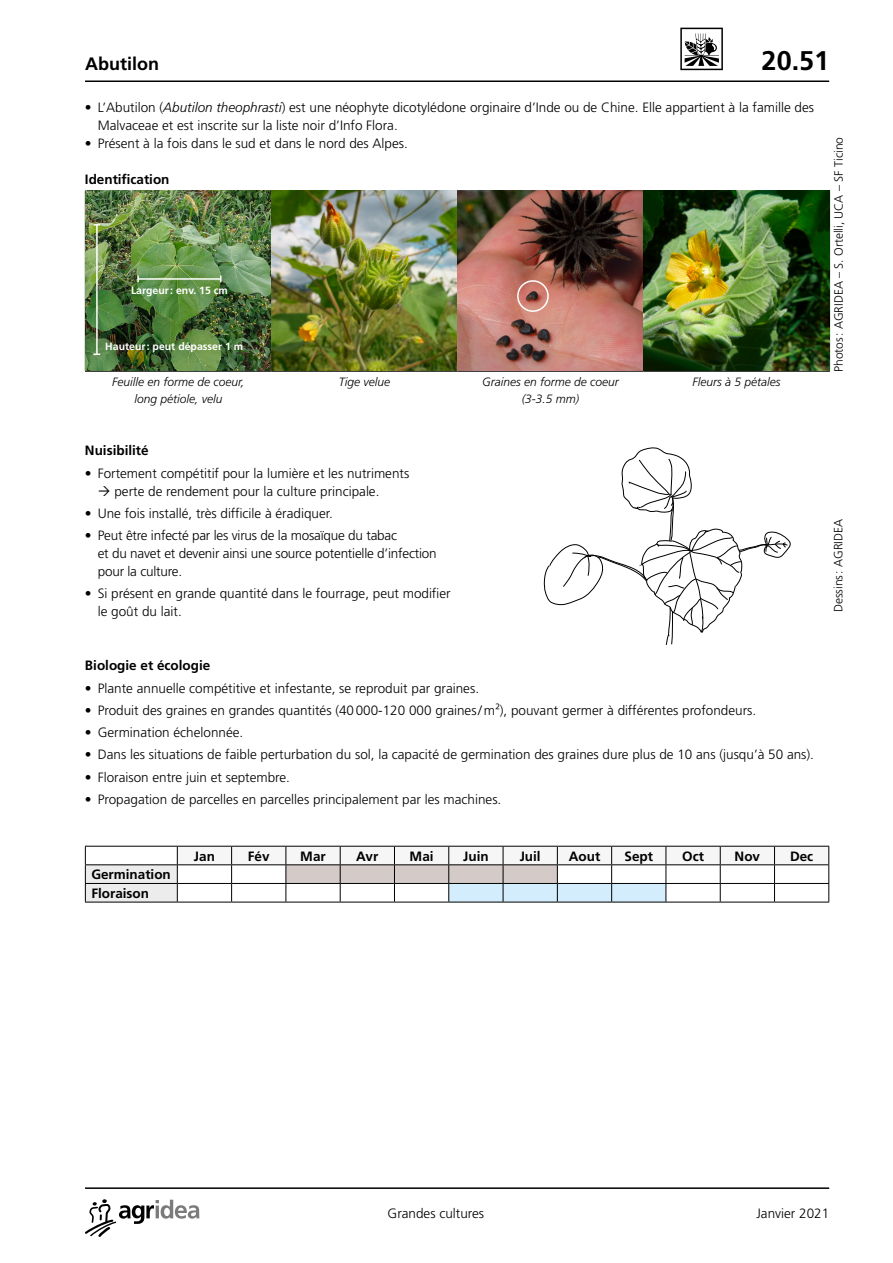
<style>
.page{position:relative;width:893px;height:1263px;background:#fff}
.page>*{position:absolute;margin:0;border:0;box-sizing:border-box;transform-origin:0 0}
.t1{font:700 27px "Frutiger LT Pro";color:#000}
.t2{font:700 18px "Frutiger LT Pro";color:#000}
.t3{font:300 13.5px/18px "Frutiger LT Pro";color:#000}
.t4{font:700 13.5px/18.6px "Frutiger LT Pro";color:#000}
.t5{font:italic 300 12px/16.5px "Frutiger LT Pro";color:#000;text-align:center}
.t6{font:300 12px "Frutiger LT Pro";color:#000}
.t7{font:700 10.5px "Frutiger";color:#fff}
.s1{font-weight:700}
.s2{font-style:italic}
</style>
<div class="page">
<svg style="left:85px;top:1199px;width:114px;height:38px"></svg>
<hr style="left:85px;top:1187px;width:744px;height:2px;background:#000">
<hr style="left:85px;top:80px;width:744px;height:2px;background:#000">
<svg style="left:680px;top:28px;width:43px;height:42px"></svg>
<hr style="left:85px;top:190px;width:186px;height:1px;background:#000">
<hr style="left:85px;top:191px;width:1px;height:180px;background:#000">
<hr style="left:271px;top:190px;width:186px;height:1px;background:#000">
<hr style="left:457px;top:190px;width:186px;height:1px;background:#000">
<hr style="left:643px;top:190px;width:187px;height:1px;background:#000">
<hr style="left:829px;top:191px;width:1px;height:180px;background:#000">
<hr style="left:85px;top:371px;width:186px;height:1px;background:#000">
<hr style="left:271px;top:371px;width:186px;height:1px;background:#000">
<hr style="left:457px;top:371px;width:186px;height:1px;background:#000">
<hr style="left:643px;top:371px;width:187px;height:1px;background:#000">
<img style="left:86px;top:191px;width:743px;height:180px">
<hr style="left:85px;top:902px;width:92px;height:1px;background:#000">
<hr style="left:177px;top:902px;width:55px;height:1px;background:#000">
<hr style="left:232px;top:902px;width:54px;height:1px;background:#000">
<hr style="left:286px;top:902px;width:54px;height:1px;background:#000">
<hr style="left:340px;top:902px;width:54px;height:1px;background:#000">
<hr style="left:394px;top:902px;width:55px;height:1px;background:#000">
<hr style="left:449px;top:902px;width:54px;height:1px;background:#000">
<hr style="left:503px;top:902px;width:54px;height:1px;background:#000">
<hr style="left:557px;top:902px;width:55px;height:1px;background:#000">
<hr style="left:612px;top:902px;width:54px;height:1px;background:#000">
<hr style="left:666px;top:902px;width:54px;height:1px;background:#000">
<hr style="left:720px;top:902px;width:54px;height:1px;background:#000">
<hr style="left:774px;top:902px;width:55px;height:1px;background:#000">
<svg style="left:85px;top:846px;width:744px;height:56px"></svg>
<hr style="left:177px;top:864px;width:55px;height:1px;background:#000">
<hr style="left:232px;top:864px;width:54px;height:1px;background:#000">
<hr style="left:286px;top:864px;width:54px;height:1px;background:#000">
<hr style="left:340px;top:864px;width:54px;height:1px;background:#000">
<hr style="left:394px;top:864px;width:55px;height:1px;background:#000">
<hr style="left:449px;top:864px;width:54px;height:1px;background:#000">
<hr style="left:503px;top:864px;width:54px;height:1px;background:#000">
<hr style="left:557px;top:864px;width:55px;height:1px;background:#000">
<hr style="left:612px;top:864px;width:54px;height:1px;background:#000">
<hr style="left:666px;top:864px;width:54px;height:1px;background:#000">
<hr style="left:720px;top:864px;width:54px;height:1px;background:#000">
<hr style="left:774px;top:864px;width:55px;height:1px;background:#000">
<hr style="left:138px;top:278px;width:83px;height:2px;background:#fff">
<hr style="left:96px;top:225px;width:2px;height:129px;background:#fff">
<svg style="left:94px;top:224px;width:6px;height:2px"></svg>
<div style="left:517px;top:280px;width:32px;height:32px;border:2px solid #fff;border-radius:50%"></div>
<svg style="left:544px;top:447px;width:247px;height:198px"></svg>
<h2 class="t2" style="left:85px;top:53px;width:75px">Abutilon</h2>
<h1 class="t1" style="left:762px;top:44px;width:69px">20.51</h1>
<p class="t3" style="left:98px;top:99px;width:718px;text-indent:-13px"><span class="s1">•</span> L’Abutilon (<span class="s2">Abutilon theophrasti</span>) est une néophyte dicotylédone orginaire d’Inde ou de Chine. Elle appartient à la famille des<br>Malvaceae et est inscrite sur la liste noir d’Info Flora.</p>
<p class="t3" style="left:85px;top:135px;width:324px"><span class="s1">•</span> Présent à la fois dans le sud et dans le nord des Alpes.</p>
<p class="t4" style="left:85px;top:170px;width:86px">Identification</p>
<p class="t7" style="left:131px;top:285px;width:98px">Largeur: env. 15 cm</p>
<p class="t7" style="left:105px;top:340px;width:139px">Hauteur: peut dépasser 1 m</p>
<p class="t5" style="left:112px;top:374px;width:134px">Feuille en forme de coeur, long pétiole, velu</p>
<p class="t5" style="left:339px;top:374px;width:53px">Tige velue</p>
<p class="t5" style="left:482px;top:374px;width:138px">Graines en forme de coeur (3-3.5 mm)</p>
<p class="t5" style="left:692px;top:374px;width:90px">Fleurs à 5 pétales</p>
<p class="t4" style="left:85px;top:441px;width:65px">Nuisibilité</p>
<p class="t3" style="left:85px;top:464px;width:326px;text-align:center"><span class="s1">•</span> Fortement compétitif pour la lumière et les nutriments perte de rendement pour la culture principale.</p>
<p class="t3" style="left:85px;top:504px;width:249px"><span class="s1">•</span> Une fois installé, très difficile à éradiquer.</p>
<p class="t3" style="left:98px;top:526px;width:340px;text-indent:-13px"><span class="s1">•</span> Peut être infecté par les virus de la mosaïque du tabac<br>et du navet et devenir ainsi une source potentielle d’infection pour la culture.</p>
<p class="t3" style="left:98px;top:585px;width:354px;text-indent:-13px"><span class="s1">•</span> Si présent en grande quantité dans le fourrage, peut modifier le goût du lait.</p>
<p class="t6" style="left:831px;top:372px;width:237px;rotate:-90deg">Photos: AGRIDEA – S. Ortelli, UCA – SF Ticino</p>
<p class="t6" style="left:831px;top:612px;width:95px;rotate:-90deg">Dessins: AGRIDEA</p>
<p class="t4" style="left:85px;top:656px;width:127px">Biologie et écologie</p>
<p class="t3" style="left:85px;top:679px;width:396px"><span class="s1">•</span> Plante annuelle compétitive et infestante, se reproduit par graines.</p>
<p class="t3" style="left:85px;top:701px;width:673px"><span class="s1">•</span> Produit des graines en grandes quantités (40000-120 000 graines/m²), pouvant germer à différentes profondeurs.</p>
<p class="t3" style="left:85px;top:723px;width:160px"><span class="s1">•</span> Germination échelonnée.</p>
<p class="t3" style="left:85px;top:746px;width:730px"><span class="s1">•</span> Dans les situations de faible perturbation du sol, la capacité de germination des graines dure plus de 10 ans (jusqu’à 50 ans).</p>
<p class="t3" style="left:85px;top:768px;width:207px"><span class="s1">•</span> Floraison entre juin et septembre.</p>
<p class="t3" style="left:85px;top:790px;width:418px"><span class="s1">•</span> Propagation de parcelles en parcelles principalement par les machines.</p>
<p class="t4" style="left:91px;top:865px;width:81px">Germination<br>Floraison</p>
<p class="t4" style="left:194px;top:846px;width:23px">Jan</p>
<p class="t4" style="left:248px;top:846px;width:23px">Fév</p>
<p class="t4" style="left:300px;top:846px;width:27px">Mar</p>
<p class="t4" style="left:356px;top:846px;width:24px">Avr</p>
<p class="t4" style="left:410px;top:846px;width:26px">Mai</p>
<p class="t4" style="left:463px;top:846px;width:27px">Juin</p>
<p class="t4" style="left:520px;top:846px;width:23px">Juil</p>
<p class="t4" style="left:569px;top:846px;width:33px">Aout</p>
<p class="t4" style="left:625px;top:846px;width:30px">Sept</p>
<p class="t4" style="left:682px;top:846px;width:23px">Oct</p>
<p class="t4" style="left:735px;top:846px;width:27px">Nov</p>
<p class="t4" style="left:790px;top:846px;width:25px">Dec</p>
<p class="t3" style="left:388px;top:1204px;width:98px">Grandes cultures</p>
<p class="t3" style="left:756px;top:1204px;width:74px">Janvier 2021</p>
</div>
